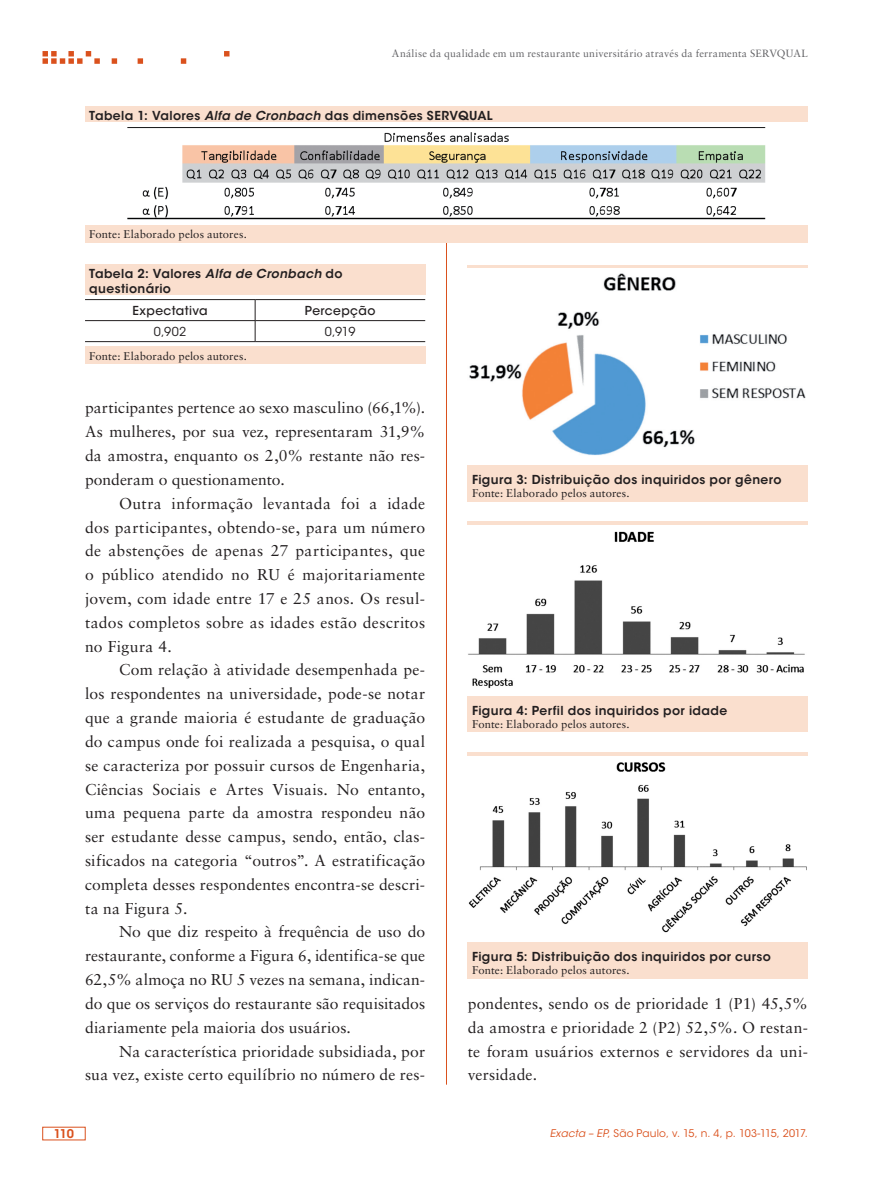
<style>
.page{position:relative;width:893px;height:1191px;background:#fff}
.page>*{position:absolute;margin:0;border:0;box-sizing:border-box;transform-origin:0 0}
.ex_Normal{font:15.75px/23.9px "Sabon LT Std";letter-spacing:.01em;color:#231f20;text-align:justify}
.ex_Tabela_-_titulo{font:600 12.3px/14.7px "ITC Avant Garde Std";letter-spacing:.03em;color:#231f20}
.t1{font:500 12.3px "ITC Avant Garde Std";letter-spacing:.03em;color:#231f20}
.t2{font:12.3px "ITC Avant Garde Std";color:#231f20}
.t3{font:600 12px "ITC Avant Garde Std";color:#da511d}
.ex_Tabela_-_nota{font:11.25px "Sabon LT Std";letter-spacing:.01em;color:#231f20}
.t4{font:10.5px "Sabon LT Std";letter-spacing:.02em;color:#636366}
.t5{font:10.5px "ITC Avant Garde Std";letter-spacing:.015em;color:#da511d}
.s1{font-style:italic}
</style>
<div class="page">
<hr style="left:446px;top:106px;width:1px;height:978px;background:#da511d">
<svg style="left:43px;top:51px;width:186px;height:13px"></svg>
<div style="left:85px;top:106px;width:723px;height:137px;background:#fadfce"></div>
<div style="left:85px;top:122px;width:723px;height:103px;background:#fff"></div>
<img style="left:128px;top:128px;width:637px;height:91px">
<div style="left:85px;top:264px;width:340px;height:100px;background:#fadfce"></div>
<div style="left:85px;top:295px;width:340px;height:51px;background:#fff"></div>
<hr style="left:85px;top:299px;width:170px;height:1px;background:#231f20">
<hr style="left:255px;top:299px;width:170px;height:1px;background:#231f20">
<hr style="left:85px;top:320px;width:170px;height:1px;background:#231f20">
<hr style="left:255px;top:320px;width:170px;height:1px;background:#231f20">
<svg style="left:255px;top:300px;width:1px;height:41px"></svg>
<hr style="left:85px;top:341px;width:170px;height:1px;background:#231f20">
<hr style="left:255px;top:341px;width:170px;height:1px;background:#231f20">
<div style="left:468px;top:264px;width:340px;height:237px;background:#fadfce"></div>
<img style="left:468px;top:269px;width:340px;height:196px">
<div style="left:468px;top:521px;width:340px;height:211px;background:#fadfce"></div>
<img style="left:468px;top:526px;width:340px;height:169px">
<div style="left:468px;top:752px;width:340px;height:226px;background:#fadfce"></div>
<img style="left:468px;top:756px;width:340px;height:185px">
<p class="t4" style="left:392px;top:47px;width:417px">Análise da qualidade em um restaurante universitário através da ferramenta SERVQUAL</p>
<p class="ex_Tabela_-_titulo" style="left:89px;top:108px;width:405px">Tabela 1: Valores <span class="s1">Alfa de Cronbach</span> das dimensões SERVQUAL</p>
<p class="ex_Tabela_-_nota" style="left:89px;top:228px;width:159px">Fonte: Elaborado pelos autores.</p>
<p class="ex_Tabela_-_titulo" style="left:89px;top:266px;width:255px">Tabela 2: Valores <span class="s1">Alfa de Cronbach</span> do questionário</p>
<p class="t1" style="left:132px;top:302px;width:77px">Expectativa</p>
<p class="t1" style="left:305px;top:302px;width:72px">Percepção</p>
<p class="t2" style="left:154px;top:324px;width:34px">0,902</p>
<p class="t2" style="left:325px;top:324px;width:32px">0,919</p>
<p class="ex_Tabela_-_nota" style="left:89px;top:349px;width:159px">Fonte: Elaborado pelos autores.</p>
<p class="ex_Normal" style="left:85px;top:396px;width:342px">participantes pertence ao sexo masculino (66,1%).<br>As mulheres, por sua vez, representaram 31,9% da amostra, enquanto os 2,0% restante não res&shy;ponderam o questionamento.</p>
<p class="ex_Normal" style="left:85px;top:491px;width:342px;text-indent:34px">Outra informação levantada foi a idade dos participantes, obtendo-se, para um número de abstenções de apenas 27 participantes, que o público atendido no RU é majoritariamente jovem, com idade entre 17 e 25 anos. Os resul&shy;tados completos sobre as idades estão descritos no Figura 4.</p>
<p class="ex_Normal" style="left:85px;top:658px;width:342px;text-indent:34px">Com relação à atividade desempenhada pe&shy;los respondentes na universidade, pode-se notar que a grande maioria é estudante de graduação do campus onde foi realizada a pesquisa, o qual se caracteriza por possuir cursos de Engenharia, Ciências Sociais e Artes Visuais. No entanto, uma pequena parte da amostra respondeu não ser estudante desse campus, sendo, então, clas&shy;sificados na categoria “outros”. A estratificação completa desses respondentes encontra-se descri&shy;ta na Figura 5.</p>
<p class="ex_Normal" style="left:85px;top:920px;width:342px;text-indent:34px">No que diz respeito à frequência de uso do restaurante, conforme a Figura 6, identifica-se que 62,5% almoça no RU 5 vezes na semana, indican&shy;do que os serviços do restaurante são requisitados diariamente pela maioria dos usuários.</p>
<p class="ex_Normal" style="left:85px;top:1039px;width:342px;text-align:right">Na característica prioridade subsidiada, por<br>sua vez, existe certo equilíbrio no número de res-</p>
<p class="ex_Tabela_-_titulo" style="left:472px;top:472px;width:311px">Figura 3: Distribuição dos inquiridos por gênero</p>
<p class="ex_Tabela_-_nota" style="left:472px;top:486px;width:159px">Fonte: Elaborado pelos autores.</p>
<p class="ex_Tabela_-_titulo" style="left:472px;top:702px;width:257px">Figura 4: Perfil dos inquiridos por idade</p>
<p class="ex_Tabela_-_nota" style="left:472px;top:717px;width:159px">Fonte: Elaborado pelos autores.</p>
<p class="ex_Tabela_-_titulo" style="left:472px;top:948px;width:300px">Figura 5: Distribuição dos inquiridos por curso</p>
<p class="ex_Tabela_-_nota" style="left:472px;top:963px;width:159px">Fonte: Elaborado pelos autores.</p>
<p class="ex_Normal" style="left:468px;top:991px;width:342px">pondentes, sendo os de prioridade 1 (P1) 45,5% da amostra e prioridade 2 (P2) 52,5%. O restan&shy;te foram usuários externos e servidores da uni&shy;versidade.</p>
<p class="t3" style="left:54px;top:1126px;width:22px">110</p>
<p class="t5" style="left:550px;top:1127px;width:259px"><span class="s1">Exacta – EP</span>, São Paulo, v. 15, n. 4, p. 103-115, 2017.</p>
</div>
